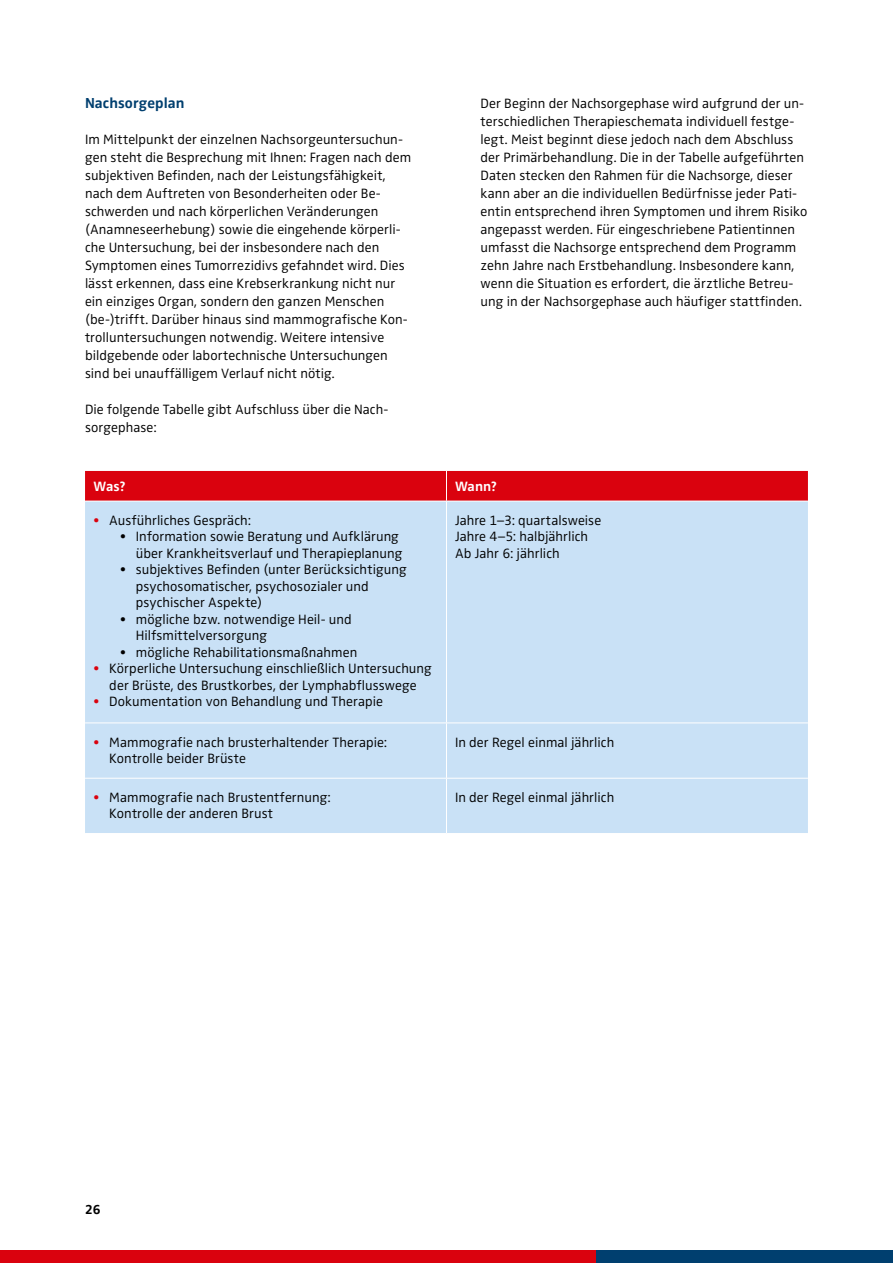
<style>
.page{position:relative;width:893px;height:1263px;background:#fff}
.page>*{position:absolute;margin:0;border:0;box-sizing:border-box;transform-origin:0 0}
.t1{font:700 15px "Zwo Pro";letter-spacing:.005em;color:#003f6f}
.t2{font:300 13.95px/18px "Zwo Pro";letter-spacing:.005em;color:#000}
.t3{font:700 13.95px "Zwo Pro";color:#fff}
.t4{font:700 13.5px "Zwo Pro";color:#000}
.s1{color:#da020e}
</style>
<div class="page">
<div style="left:85px;top:471px;width:723px;height:30px;background:#da020e"></div>
<div style="left:85px;top:502px;width:723px;height:331px;background:#c9e1f6"></div>
<hr style="left:446px;top:471px;width:1px;height:30px;background:#fff">
<hr style="left:446px;top:501px;width:1px;height:221px;background:#fff">
<hr style="left:85px;top:722px;width:361px;height:1px;background:#fff">
<hr style="left:446px;top:722px;width:362px;height:1px;background:#fff">
<hr style="left:446px;top:723px;width:1px;height:55px;background:#fff">
<hr style="left:85px;top:778px;width:361px;height:1px;background:#fff">
<hr style="left:446px;top:778px;width:362px;height:1px;background:#fff">
<hr style="left:446px;top:778px;width:1px;height:55px;background:#fff">
<div style="left:595px;top:1250px;width:298px;height:13px;background:#003f6f"></div>
<div style="left:0;top:1250px;width:595px;height:13px;background:#da020e"></div>
<p class="t1" style="left:85px;top:92px;width:101px">Nachsorgeplan</p>
<p class="t2" style="left:85px;top:129px;width:328px">Im Mittelpunkt der einzelnen Nachsorgeuntersuchun&shy;gen steht die Besprechung mit Ihnen: Fragen nach dem subjektiven Befinden, nach der Leistungsfähigkeit, nach dem Auftreten von Besonderheiten oder Be&shy;schwerden und nach körperlichen Veränderungen (Anamneseerhebung) sowie die eingehende körperli&shy;che Untersuchung, bei der insbesondere nach den Symptomen eines Tumorrezidivs gefahndet wird. Dies lässt erkennen, dass eine Krebserkrankung nicht nur ein einziges Organ, sondern den ganzen Menschen (be-)trifft. Darüber hinaus sind mammografische Kon&shy;trolluntersuchungen notwendig. Weitere intensive bildgebende oder labortechnische Untersuchungen sind bei unauffälligem Verlauf nicht nötig.</p>
<p class="t2" style="left:85px;top:399px;width:305px">Die folgende Tabelle gibt Aufschluss über die Nach&shy;sorgephase:</p>
<p class="t2" style="left:480px;top:93px;width:328px">Der Beginn der Nachsorgephase wird aufgrund der un&shy;terschiedlichen Therapieschemata individuell festge&shy;legt. Meist beginnt diese jedoch nach dem Abschluss der Primärbehandlung. Die in der Tabelle aufgeführten Daten stecken den Rahmen für die Nachsorge, dieser kann aber an die individuellen Bedürfnisse jeder Pati&shy;entin entsprechend ihren Symptomen und ihrem Risiko angepasst werden. Für eingeschriebene Patientinnen umfasst die Nachsorge entsprechend dem Programm zehn Jahre nach Erstbehandlung. Insbesondere kann, wenn die Situation es erfordert, die ärztliche Betreu&shy;ung in der Nachsorgephase auch häufiger stattfinden.</p>
<p class="t3" style="left:94px;top:476px;width:34px">Was?</p>
<p class="t3" style="left:455px;top:476px;width:43px">Wann?</p>
<p class="t2" style="left:94px;top:510px;width:159px"><span class="s1">•</span> Ausführliches Gespräch:</p>
<p class="t2" style="left:120px;top:527px;width:284px;line-height:16.5px;text-align:right">• Information sowie Beratung und Aufklärung über Krankheitsverlauf und Therapieplanung</p>
<p class="t2" style="left:136px;top:560px;width:272px;line-height:16.5px;text-indent:-16px">• subjektives Befinden (unter Berücksichtigung psychosomatischer, psychosozialer und psychischer Aspekte)</p>
<p class="t2" style="left:136px;top:610px;width:217px;line-height:16.5px;text-indent:-16px">• mögliche bzw. notwendige Heil- und<br>Hilfsmittelversorgung</p>
<p class="t2" style="left:120px;top:642px;width:239px">• mögliche Rehabilitationsmaßnahmen</p>
<p class="t2" style="left:94px;top:659px;width:340px;line-height:16.5px;text-align:center"><span class="s1">•</span> Körperliche Untersuchung einschließlich Untersuchung der Brüste, des Brustkorbes, der Lymphabflusswege</p>
<p class="t2" style="left:94px;top:692px;width:291px"><span class="s1">•</span> Dokumentation von Behandlung und Therapie</p>
<p class="t2" style="left:455px;top:511px;width:148px;line-height:16.5px">Jahre 1–3: quartalsweise<br>Jahre 4–5: halbjährlich<br>Ab Jahr 6: jährlich</p>
<p class="t2" style="left:109px;top:733px;width:279px;line-height:16.5px;text-indent:-16px"><span class="s1">•</span> Mammografie nach brusterhaltender Therapie:<br>Kontrolle beider Brüste</p>
<p class="t2" style="left:455px;top:732px;width:161px">In der Regel einmal jährlich</p>
<p class="t2" style="left:109px;top:788px;width:223px;line-height:16.5px;text-indent:-16px"><span class="s1">•</span> Mammografie nach Brustentfernung:<br>Kontrolle der anderen Brust</p>
<p class="t2" style="left:455px;top:787px;width:161px">In der Regel einmal jährlich</p>
<p class="t4" style="left:85px;top:1199px;width:17px">26</p>
</div>
